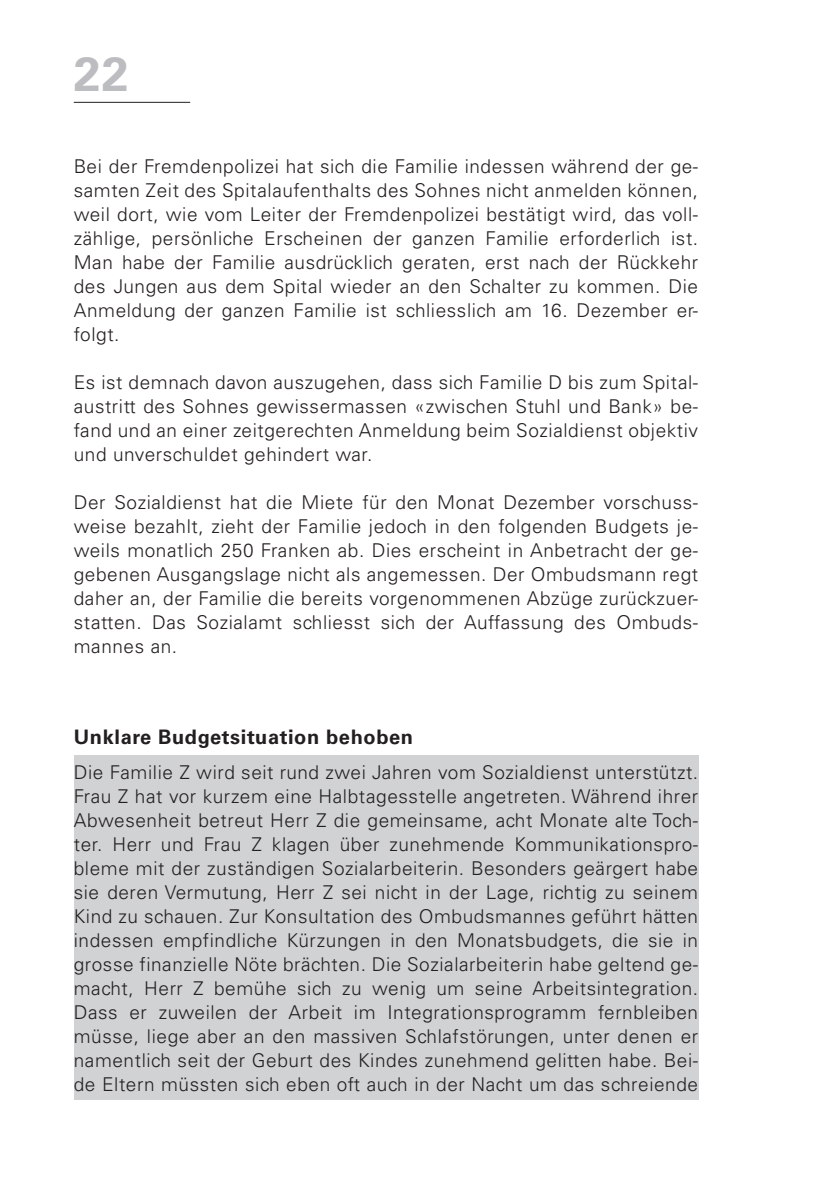
<style>
.page{position:relative;width:840px;height:1191px;background:#fff}
.page>*{position:absolute;margin:0;border:0;box-sizing:border-box;transform-origin:0 0}
.t1{font:700 48px "Univers LT Std";color:#bcbdc0}
.t2{font:700 20px "Univers LT Std";letter-spacing:.03em;color:#231f20}
.t3{font:300 19px/24px "Univers LT Std";letter-spacing:.03em;color:#231f20;text-align:justify}
</style>
<div class="page">
<hr style="left:74px;top:102px;width:116px;height:1px;background:#231f20">
<div style="left:74px;top:755px;width:623px;height:345px;background:#d1d2d4"></div>
<h1 class="t1" style="left:74px;top:46px;width:56px">22</h1>
<p class="t3" style="left:74px;top:154px;width:625px">Bei der Fremdenpolizei hat sich die Familie indessen während der ge&shy;samten Zeit des Spitalaufenthalts des Sohnes nicht anmelden können, weil dort, wie vom Leiter der Fremdenpolizei bestätigt wird, das voll&shy;zählige, persönliche Erscheinen der ganzen Familie erforderlich ist.<br>Man habe der Familie ausdrücklich geraten, erst nach der Rückkehr des Jungen aus dem Spital wieder an den Schalter zu kommen. Die Anmeldung der ganzen Familie ist schliesslich am 16. Dezember er&shy;folgt.</p>
<p class="t3" style="left:74px;top:370px;width:625px">Es ist demnach davon auszugehen, dass sich Familie D bis zum Spital&shy;austritt des Sohnes gewissermassen «zwischen Stuhl und Bank» be&shy;fand und an einer zeitgerechten Anmeldung beim Sozialdienst objektiv und unverschuldet gehindert war.</p>
<p class="t3" style="left:74px;top:490px;width:625px">Der Sozialdienst hat die Miete für den Monat Dezember vorschuss&shy;weise bezahlt, zieht der Familie jedoch in den folgenden Budgets je&shy;weils monatlich 250 Franken ab. Dies erscheint in Anbetracht der ge&shy;gebenen Ausgangslage nicht als angemessen. Der Ombudsmann regt daher an, der Familie die bereits vorgenommenen Abzüge zurückzuer&shy;statten. Das Sozialamt schliesst sich der Auffassung des Ombuds&shy;mannes an.</p>
<p class="t2" style="left:74px;top:725px;width:340px">Unklare Budgetsituation behoben</p>
<p class="t3" style="left:74px;top:760px;width:625px">Die Familie Z wird seit rund zwei Jahren vom Sozialdienst unterstützt.<br>Frau Z hat vor kurzem eine Halbtagesstelle angetreten. Während ihrer Abwesenheit betreut Herr Z die gemeinsame, acht Monate alte Toch&shy;ter. Herr und Frau Z klagen über zunehmende Kommunikationspro&shy;bleme mit der zuständigen Sozialarbeiterin. Besonders geärgert habe sie deren Vermutung, Herr Z sei nicht in der Lage, richtig zu seinem Kind zu schauen. Zur Konsultation des Ombudsmannes geführt hätten indessen empfindliche Kürzungen in den Monatsbudgets, die sie in grosse finanzielle Nöte brächten. Die Sozialarbeiterin habe geltend ge&shy;macht, Herr Z bemühe sich zu wenig um seine Arbeitsintegration.<br>Dass er zuweilen der Arbeit im Integrationsprogramm fernbleiben müsse, liege aber an den massiven Schlafstörungen, unter denen er namentlich seit der Geburt des Kindes zunehmend gelitten habe. Bei&shy;de Eltern müssten sich eben oft auch in der Nacht um das schreiende</p>
</div>
